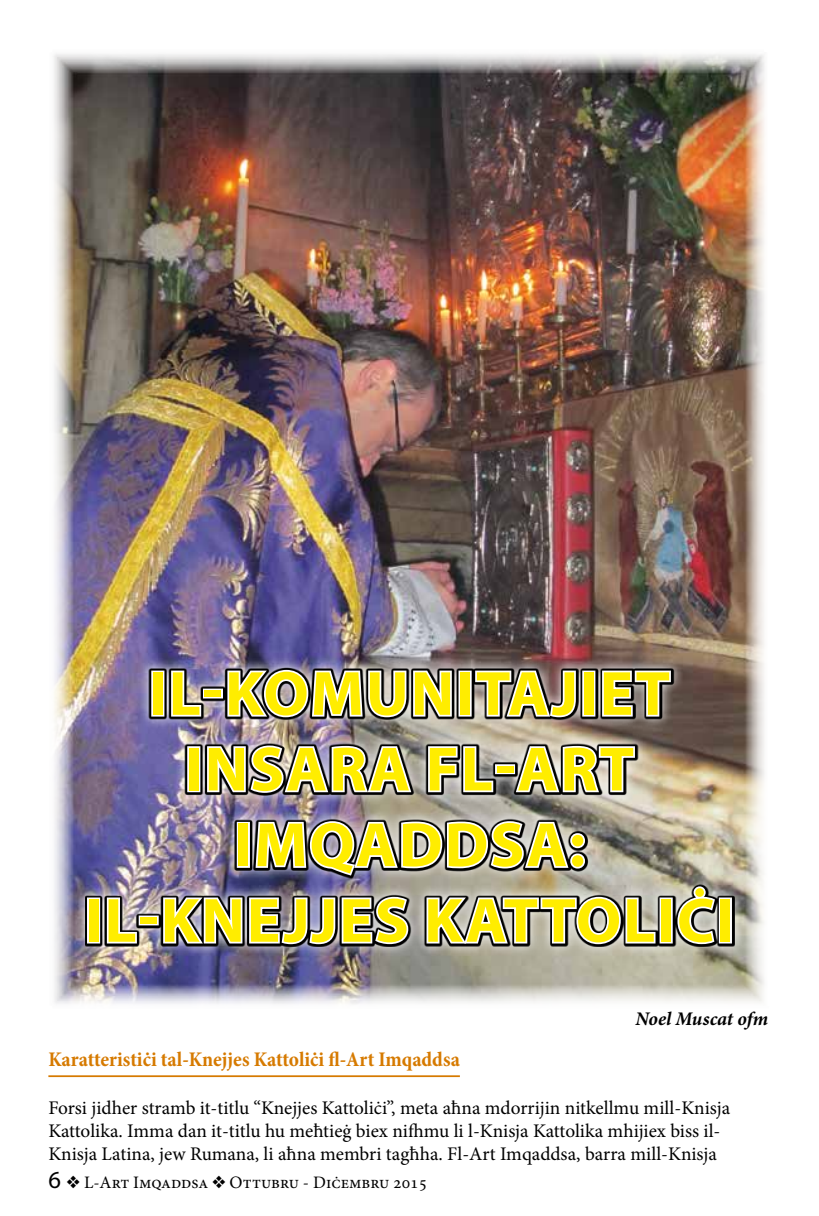
<style>
.page{position:relative;width:819px;height:1216px;background:#fff}
.page>*{position:absolute;margin:0;border:0;box-sizing:border-box;transform-origin:0 0}
.t1{font:700 63px/75.6px "Myriad Pro";letter-spacing:.03em;color:#ffed00;text-align:center}
.t2{font:700 condensed 21px "Minion Pro";color:#d67a00}
.t3{font:19.25px/23.1px "Minion Pro";color:#000}
.t4{font:italic 700 19.25px "Minion Pro";letter-spacing:-.005em;color:#000}
.t5{font:17.5px "Minion Pro";color:#000}
.s1{font-family:"Myriad Pro";font-size:24.5px}
</style>
<div class="page">
<img style="left:54px;top:54px;width:711px;height:950px">
<img style="left:73px;top:656px;width:672px;height:301px">
<img style="left:85px;top:667px;width:649px;height:279px">
<div style="left:151px;top:670px;width:13px;height:46px;border:4px solid #fff"></div>
<svg style="left:169px;top:668px;width:34px;height:50px"></svg>
<div style="left:203px;top:688px;width:20px;height:10px;border:4px solid #fff"></div>
<svg style="left:226px;top:667px;width:227px;height:52px"></svg>
<div style="left:458px;top:670px;width:13px;height:46px;border:4px solid #fff"></div>
<svg style="left:473px;top:668px;width:104px;height:51px"></svg>
<div style="left:582px;top:670px;width:13px;height:46px;border:4px solid #fff"></div>
<svg style="left:600px;top:668px;width:72px;height:50px"></svg>
<div style="left:187px;top:746px;width:13px;height:46px;border:4px solid #fff"></div>
<svg style="left:205px;top:743px;width:208px;height:52px"></svg>
<svg style="left:426px;top:744px;width:69px;height:50px"></svg>
<div style="left:495px;top:764px;width:20px;height:10px;border:4px solid #fff"></div>
<svg style="left:513px;top:743px;width:123px;height:51px"></svg>
<div style="left:237px;top:821px;width:13px;height:46px;border:4px solid #fff"></div>
<svg style="left:254px;top:819px;width:332px;height:58px"></svg>
<div style="left:87px;top:897px;width:13px;height:46px;border:4px solid #fff"></div>
<svg style="left:105px;top:895px;width:34px;height:50px"></svg>
<div style="left:139px;top:915px;width:20px;height:10px;border:4px solid #fff"></div>
<svg style="left:161px;top:894px;width:249px;height:52px"></svg>
<svg style="left:425px;top:895px;width:232px;height:50px"></svg>
<div style="left:659px;top:897px;width:13px;height:46px;border:4px solid #fff"></div>
<svg style="left:675px;top:884px;width:42px;height:61px"></svg>
<div style="left:718px;top:897px;width:14px;height:46px;border:4px solid #fff"></div>
<hr style="left:48px;top:1075px;width:412px;height:2px;background:#d67a00">
<h1 class="t1" style="left:85px;top:653px;width:643px">IL-KOMUNITAJIET<br>INSARA FL-ART<br>IMQADDSA:<br>IL-KNEJJES KATTOLIĊI</h1>
<p class="t4" style="left:635px;top:1004px;width:134px">Noel Muscat ofm</p>
<p class="t2" style="left:48px;top:1044px;width:413px">Karatteristiċi tal-Knejjes Kattoliċi fl-Art Imqaddsa</p>
<p class="t3" style="left:48px;top:1095px;width:683px">Forsi jidher stramb it-titlu “Knejjes Kattoliċi”, meta aħna mdorrijin nitkellmu mill-Knisja<br>Kattolika. Imma dan it-titlu hu meħtieġ biex nifhmu li l-Knisja Kattolika mhijiex biss il-<br>Knisja Latina, jew Rumana, li aħna membri tagħha. Fl-Art Imqaddsa, barra mill-Knisja</p>
<p class="t5" style="left:48px;top:1170px;width:380px"><span class="s1">6</span> ❖ L-Art Imqaddsa ❖ Ottubru - Diċembru 2015</p>
</div>
